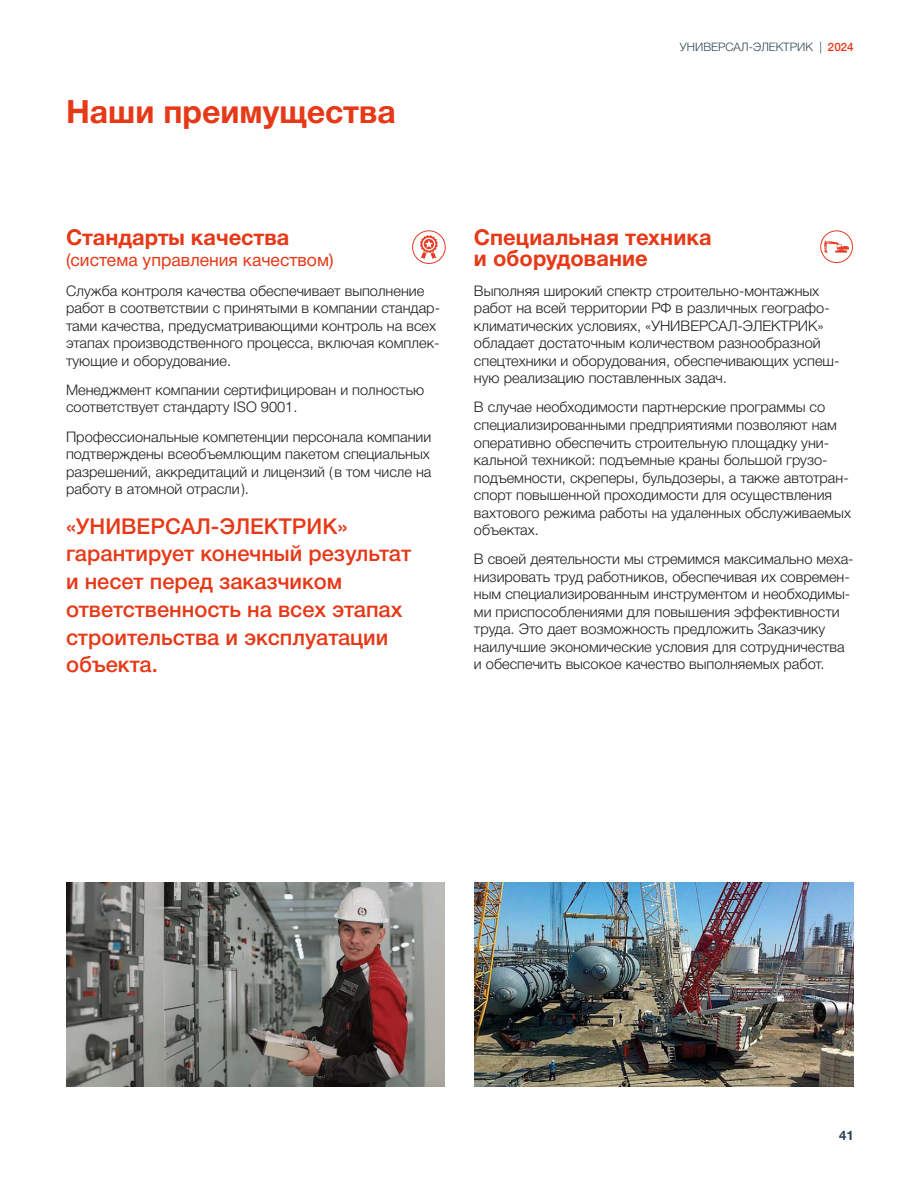
<style>
.page{position:relative;width:919px;height:1183px;background:#fff}
.page>*{position:absolute;margin:0;border:0;box-sizing:border-box;transform-origin:0 0}
.t1{font:700 32.1px "Helvetica Neue Cyr";color:#e63918}
.t2{font:500 21.9px/27.8px "Helvetica Neue Cyr";color:#e63918}
.t3{font:700 21.9px/21.9px "Helvetica Neue Cyr";color:#e63918}
.t4{font:17.55px "Helvetica Neue Cyr";color:#e63918}
.t5{font:300 14.55px/17.5px "Helvetica Neue Cyr";color:#1d1d1b}
.t6{font:700 13.2px "Helvetica Neue Cyr";color:#2d4553}
.t7{font:300 11.7px "Helvetica Neue Cyr";color:#2d4553}
.s1{font-weight:500;color:#e63918}
</style>
<div class="page">
<div style="left:412px;top:230px;width:33px;height:34px;border:1px solid #e73c25;border-radius:50%"></div>
<svg style="left:420px;top:235px;width:18px;height:24px"></svg>
<img style="left:474px;top:882px;width:379px;height:204px">
<div style="left:820px;top:230px;width:32px;height:33px;border:1px solid #e73c25;border-radius:50%"></div>
<svg style="left:824px;top:241px;width:25px;height:11px"></svg>
<img style="left:66px;top:882px;width:379px;height:204px">
<h1 class="t1" style="left:66px;top:100px;width:331px">Наши преимущества</h1>
<p class="t7" style="left:680px;top:43px;width:175px">УНИВЕРСАЛ-ЭЛЕКТРИК | <span class="s1">2024</span></p>
<h2 class="t3" style="left:66px;top:228px;width:225px">Стандарты качества</h2>
<p class="t4" style="left:66px;top:254px;width:269px">(система управления качеством)</p>
<p class="t5" style="left:66px;top:283px;width:375px">Служба контроля качества обеспечивает выполнение работ в соответствии с принятыми в компании стандар&shy;тами качества, предусматривающими контроль на всех этапах производственного процесса, включая комплек&shy;тующие и оборудование.</p>
<p class="t5" style="left:66px;top:383px;width:359px">Менеджмент компании сертифицирован и полностью соответствует стандарту ISO 9001.</p>
<p class="t5" style="left:66px;top:429px;width:367px">Профессиональные компетенции персонала компании подтверждены всеобъемлющим пакетом специальных разрешений, аккредитаций и лицензий ( в том числе на работу в атомной отрасли ).</p>
<h2 class="t2" style="left:66px;top:514px;width:346px">«УНИВЕРСАЛ-ЭЛЕКТРИК» гарантирует конечный результат и несет перед заказчиком ответственность на всех этапах строительства и эксплуатации объекта.</h2>
<h2 class="t3" style="left:474px;top:228px;width:239px">Специальная техника и оборудование</h2>
<p class="t5" style="left:474px;top:283px;width:367px">Выполняя широкий спектр строительно-монтажных работ на всей территории РФ в различных географо&shy;климатических условиях, «УНИВЕРСАЛ-ЭЛЕКТРИК» обладает достаточным количеством разнообразной спецтехники и оборудования, обеспечивающих успеш&shy;ную реализацию поставленных задач.</p>
<p class="t5" style="left:474px;top:400px;width:378px">В случае необходимости партнерские программы со специализированными предприятиями позволяют нам оперативно обеспечить строительную площадку уни&shy;кальной техникой: подъемные краны большой грузо&shy;подъемности, скреперы, бульдозеры, а также автотран&shy;спорт повышенной проходимости для осуществления вахтового режима работы на удаленных обслуживаемых объектах.</p>
<p class="t5" style="left:474px;top:552px;width:381px">В своей деятельности мы стремимся максимально меха&shy;низировать труд работников, обеспечивая их современ&shy;ным специализированным инструментом и необходимы&shy;ми приспособлениями для повышения эффективности труда. Это дает возможность предложить Заказчику наилучшие экономические условия для сотрудничества и обеспечить высокое качество выполняемых работ.</p>
<p class="t6" style="left:839px;top:1130px;width:16px">41</p>
</div>
